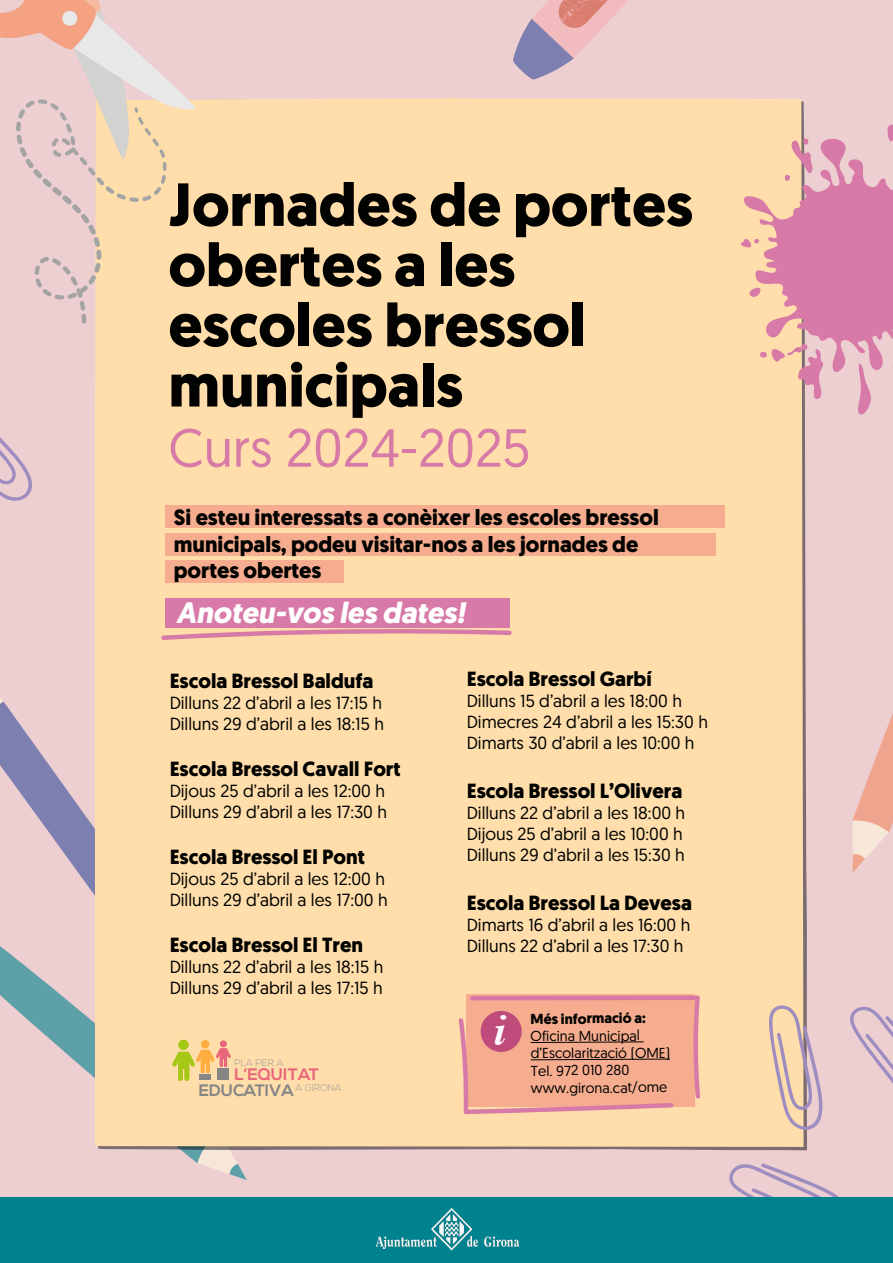
<style>
.page{position:relative;width:893px;height:1263px;background:#edced1}
.page>*{position:absolute;margin:0;border:0;box-sizing:border-box;transform-origin:0 0}
.t1{font:700 60.68px/60.2px "Geomanist";color:#020200}
.t2{font:53.55px "Geomanist";color:#d77aa7}
.t3{font:italic 700 43.72px "Times";color:#fff}
.t4{font:italic 700 29.47px "Geomanist";color:#fff}
.t5{font:700 22.12px/26.5px "Geomanist";color:#020200}
.t6{font:700 20.48px "Geomanist";color:#020200}
.t7{font:17.55px/21.1px "Geomanist";color:#020200}
.t8{font:700 16.58px/15.8px "Nexa";color:#e96579}
.t9{font:14.4px/17.2px "Geomanist";letter-spacing:-.005em;color:#020200}
.t10{font:700 14.4px "Geomanist";letter-spacing:-.01em;color:#020200}
.t11{font:300 9.6px "Nexa";color:#9c9b9b}
.s1{color:#868686}
</style>
<div class="page">
<svg style="left:55px;top:1044px;width:165px;height:119px"></svg>
<svg style="left:0;top:701px;width:95px;height:343px"></svg>
<svg style="left:230px;top:1164px;width:17px;height:16px"></svg>
<svg style="left:852px;top:713px;width:41px;height:160px"></svg>
<svg style="left:513px;top:0;width:115px;height:80px"></svg>
<div style="left:95px;top:98px;width:708px;height:1049px;background:#ffdeab"></div>
<svg style="left:740px;top:98px;width:153px;height:317px"></svg>
<div style="left:165px;top:505px;width:560px;height:22px;background:#f5ac8f"></div>
<div style="left:165px;top:533px;width:551px;height:23px;background:#f5ac8f"></div>
<div style="left:165px;top:560px;width:179px;height:23px;background:#f5ac8f"></div>
<div style="left:165px;top:598px;width:345px;height:30px;background:#d77aa7"></div>
<svg style="left:161px;top:628px;width:351px;height:12px;background:#f0b8a9"></svg>
<svg style="left:0;top:0;width:196px;height:324px"></svg>
<svg style="left:728px;top:1004px;width:165px;height:193px"></svg>
<svg style="left:0;top:437px;width:32px;height:64px"></svg>
<svg style="left:458px;top:995px;width:242px;height:119px;background:#eea490"></svg>
<div style="left:0;top:1197px;width:893px;height:66px;background:#00828e"></div>
<img style="left:368px;top:1201px;width:157px;height:59px">
<svg style="left:172px;top:1040px;width:59px;height:41px;background:#e8c776"></svg>
<div style="left:220px;top:1040px;width:7px;height:7px;background:#e96579;border-radius:50%"></div>
<div style="left:218px;top:1069px;width:11px;height:11px;background:#868686"></div>
<div style="left:199px;top:1074px;width:12px;height:6px;background:#868686"></div>
<h1 class="t1" style="left:169px;top:175px;width:526px">Jornades de portes obertes a les escoles bressol municipals</h1>
<h2 class="t2" style="left:169px;top:413px;width:363px">Curs 2024-2025</h2>
<p class="t5" style="left:174px;top:504px;width:486px">Si esteu interessats a conèixer les escoles bressol municipals, podeu visitar-nos a les jornades de portes obertes</p>
<h3 class="t4" style="left:176px;top:593px;width:291px">Anoteu-vos les dates!</h3>
<p class="t6" style="left:170px;top:667px;width:205px">Escola Bressol Baldufa</p>
<p class="t7" style="left:170px;top:692px;width:216px">Dilluns 22 d’abril a les 17:15 h<br>Dilluns 29 d’abril a les 18:15 h</p>
<p class="t6" style="left:170px;top:755px;width:232px">Escola Bressol Cavall Fort</p>
<p class="t7" style="left:170px;top:780px;width:219px">Dijous 25 d’abril a les 12:00 h<br>Dilluns 29 d’abril a les 17:30 h</p>
<p class="t6" style="left:170px;top:843px;width:197px">Escola Bressol El Pont</p>
<p class="t7" style="left:170px;top:867px;width:219px">Dijous 25 d’abril a les 12:00 h<br>Dilluns 29 d’abril a les 17:00 h</p>
<p class="t6" style="left:170px;top:931px;width:195px">Escola Bressol El Tren</p>
<p class="t7" style="left:170px;top:955px;width:215px">Dilluns 22 d’abril a les 18:15 h<br>Dilluns 29 d’abril a les 17:15 h</p>
<p class="t11" style="left:235px;top:1057px;width:50px">PLA PER A</p>
<p class="t8" style="left:199px;top:1067px;width:144px;text-indent:36px">L’EQUITAT<br><span class="s1">EDUCATIVA</span><sup>A</sup> <sup>GIRONA</sup></p>
<p class="t6" style="left:467px;top:665px;width:187px">Escola Bressol Garbí</p>
<p class="t7" style="left:467px;top:689px;width:243px">Dilluns 15 d’abril a les 18:00 h<br>Dimecres 24 d’abril a les 15:30 h<br>Dimarts 30 d’abril a les 10:00 h</p>
<p class="t6" style="left:467px;top:777px;width:217px">Escola Bressol L’Olivera</p>
<p class="t7" style="left:467px;top:802px;width:220px">Dilluns 22 d’abril a les 18:00 h<br>Dijous 25 d’abril a les 10:00 h<br>Dilluns 29 d’abril a les 15:30 h</p>
<p class="t6" style="left:467px;top:889px;width:227px">Escola Bressol La Devesa</p>
<p class="t7" style="left:467px;top:914px;width:225px">Dimarts 16 d’abril a les 16:00 h<br>Dilluns 22 d’abril a les 17:30 h</p>
<h3 class="t3" style="left:494px;top:990px;width:14px">i</h3>
<p class="t10" style="left:530px;top:1009px;width:117px">Més informació a:</p>
<p class="t9" style="left:530px;top:1027px;width:141px">Oficina Municipal d’Escolarització (OME)<br>Tel. 972 010 280 www.girona.cat/ome</p>
</div>
